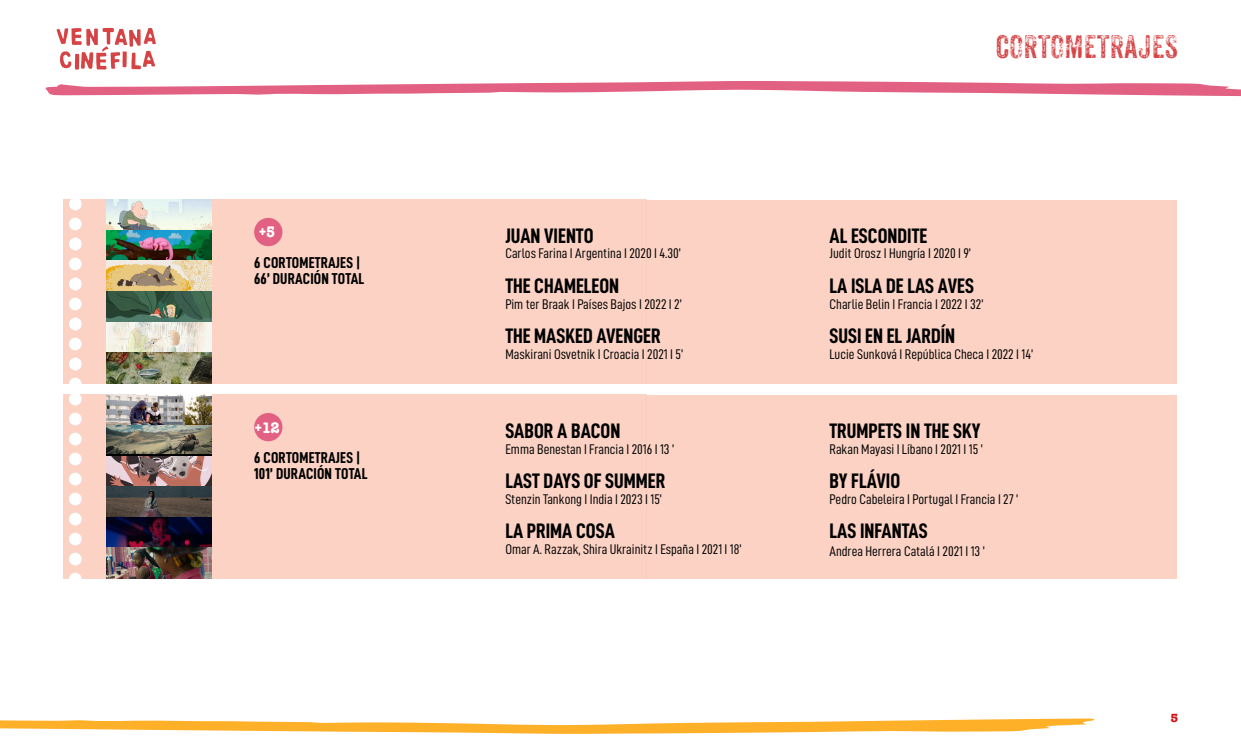
<style>
.page{position:relative;width:1241px;height:745px;background:#fff}
.page>*{position:absolute;margin:0;border:0;box-sizing:border-box;transform-origin:0 0}
.t1{font:31.5px "Anodyne";color:#cd1719}
.t2{font:21px "D DIN Condensed Bold";color:#000}
.t3{font:15.75px/15.8px "D DIN Condensed Bold";letter-spacing:.01em;color:#000}
.t4{font:700 15.75px "American Typewriter";color:#fff;scale:.89 1}
.t5{font:14px "D DIN Condensed";color:#000}
.t6{font:700 12.25px "American Typewriter";color:#cd1719}
</style>
<div class="page">
<div style="left:63px;top:200px;width:583px;height:183px;background:#fbd2c4"></div>
<div style="left:63px;top:394px;width:583px;height:184px;background:#fbd2c4"></div>
<svg style="left:45px;top:81px;width:1195px;height:15px"></svg>
<svg style="left:0;top:718px;width:1095px;height:15px"></svg>
<div style="left:254px;top:218px;width:28px;height:28px;background:#e26082;border-radius:50%"></div>
<div style="left:254px;top:412px;width:28px;height:29px;background:#e26082;border-radius:50%"></div>
<div style="left:646px;top:200px;width:530px;height:183px;background:#fbd2c4"></div>
<div style="left:646px;top:394px;width:530px;height:184px;background:#fbd2c4"></div>
<svg style="left:56px;top:28px;width:100px;height:42px"></svg>
<img style="left:106px;top:200px;width:106px;height:30px">
<img style="left:106px;top:394px;width:106px;height:31px">
<img style="left:106px;top:230px;width:106px;height:31px">
<svg style="left:106px;top:425px;width:106px;height:31px"></svg>
<svg style="left:106px;top:261px;width:106px;height:30px"></svg>
<img style="left:106px;top:456px;width:106px;height:30px">
<svg style="left:106px;top:291px;width:106px;height:31px"></svg>
<svg style="left:106px;top:486px;width:106px;height:31px"></svg>
<svg style="left:106px;top:322px;width:106px;height:30px"></svg>
<svg style="left:106px;top:517px;width:106px;height:30px"></svg>
<img style="left:106px;top:352px;width:106px;height:31px">
<img style="left:106px;top:547px;width:106px;height:31px">
<p class="t4" style="left:259px;top:218px;width:20px">+5</p>
<p class="t3" style="left:254px;top:254px;width:112px">6 CORTOMETRAJES |<br>66’ DURACIÓN TOTAL</p>
<p class="t4" style="left:255px;top:413px;width:30px">+12</p>
<p class="t3" style="left:254px;top:449px;width:115px">6 CORTOMETRAJES |<br>101’ DURACIÓN TOTAL</p>
<h2 class="t2" style="left:505px;top:224px;width:90px">JUAN VIENTO</h2>
<p class="t5" style="left:505px;top:246px;width:177px">Carlos Farina I Argentina I 2020 I 4.30’</p>
<h2 class="t2" style="left:505px;top:274px;width:115px">THE CHAMELEON</h2>
<p class="t5" style="left:505px;top:296px;width:178px">Pim ter Braak I Países Bajos I 2022 I 2’</p>
<h2 class="t2" style="left:505px;top:324px;width:157px">THE MASKED AVENGER</h2>
<p class="t5" style="left:505px;top:346px;width:179px">Maskirani Osvetnik I Croacia I 2021 I 5’</p>
<h2 class="t2" style="left:505px;top:418px;width:116px">SABOR A BACON</h2>
<p class="t5" style="left:505px;top:441px;width:170px">Emma Benestan I Francia I 2016 I 13 ’</p>
<h2 class="t2" style="left:505px;top:469px;width:162px">LAST DAYS OF SUMMER</h2>
<p class="t5" style="left:505px;top:491px;width:158px">Stenzin Tankong I India I 2023 I 15’</p>
<h2 class="t2" style="left:505px;top:519px;width:111px">LA PRIMA COSA</h2>
<p class="t5" style="left:505px;top:541px;width:238px">Omar A. Razzak, Shira Ukrainitz I España I 2021 I 18’</p>
<h1 class="t1" style="left:995px;top:27px;width:184px">CORTOMETRAJES</h1>
<h2 class="t2" style="left:829px;top:224px;width:99px">AL ESCONDITE</h2>
<p class="t5" style="left:829px;top:246px;width:143px">Judit Orosz I Hungría I 2020 I 9’</p>
<h2 class="t2" style="left:829px;top:274px;width:146px">LA ISLA DE LAS AVES</h2>
<p class="t5" style="left:829px;top:296px;width:155px">Charlie Belin I Francia I 2022 I 32’</p>
<h2 class="t2" style="left:829px;top:324px;width:127px">SUSI EN EL JARDÍN</h2>
<p class="t5" style="left:829px;top:346px;width:205px">Lucie Sunková I República Checa I 2022 I 14’</p>
<h2 class="t2" style="left:829px;top:418px;width:152px">TRUMPETS IN THE SKY</h2>
<p class="t5" style="left:829px;top:441px;width:155px">Rakan Mayasi I Líbano I 2021 I 15 ’</p>
<h2 class="t2" style="left:829px;top:469px;width:72px">BY FLÁVIO</h2>
<p class="t5" style="left:829px;top:491px;width:190px">Pedro Cabeleira I Portugal I Francia I 27 ’</p>
<h2 class="t2" style="left:829px;top:519px;width:100px">LAS INFANTAS</h2>
<p class="t5" style="left:829px;top:543px;width:157px">Andrea Herrera Catalá I 2021 I 13 ’</p>
<p class="t6" style="left:1170px;top:707px;width:10px">5</p>
</div>
